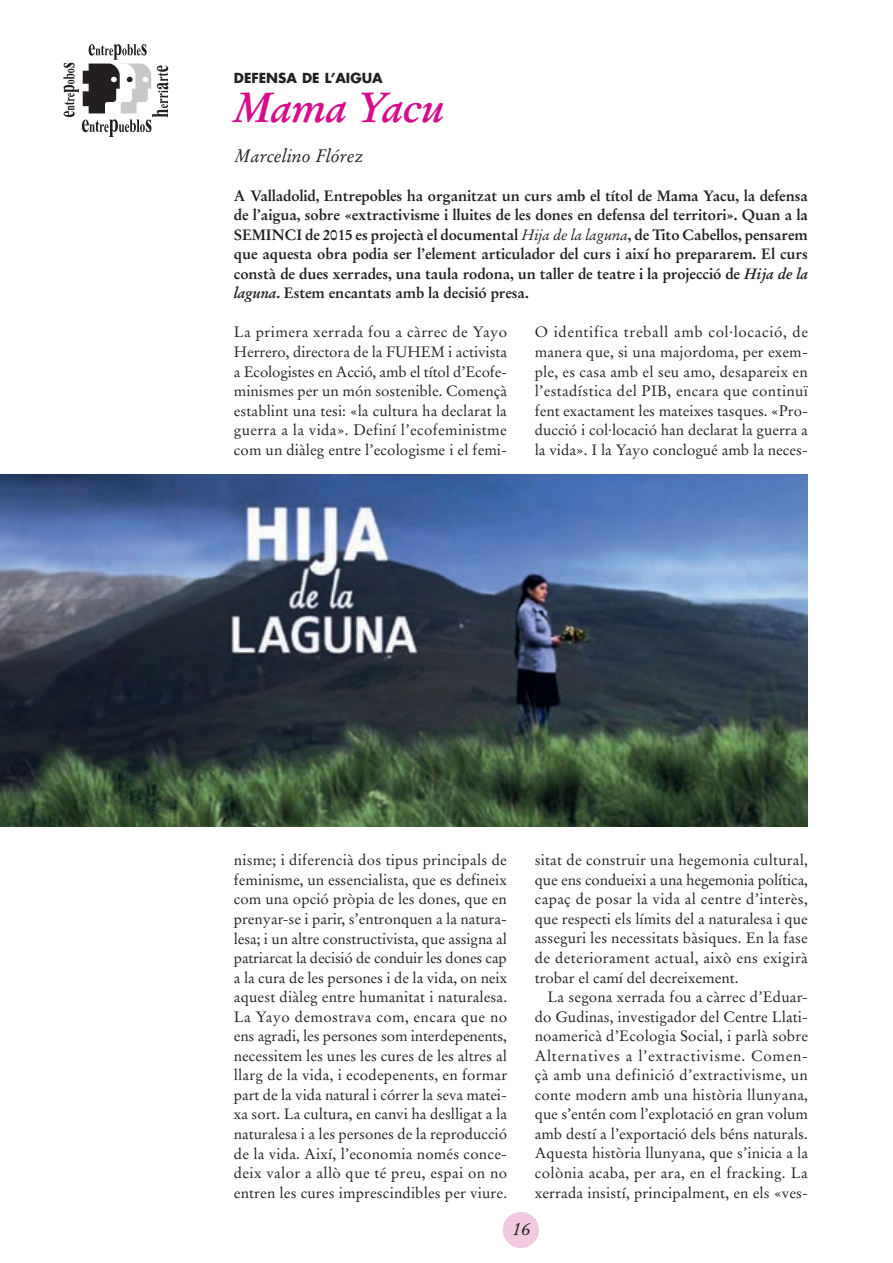
<style>
.page{position:relative;width:893px;height:1263px;background:#fff}
.page>*{position:absolute;margin:0;border:0;box-sizing:border-box;transform-origin:0 0}
.t1{font:italic 700 42px "Stempel Garamond";letter-spacing:-.01em;color:#d50d8c}
.t2{font:italic 18px "Stempel Garamond";color:#231f20}
.t3{font:15px/19.5px "Stempel Garamond";letter-spacing:.01em;color:#231f20;text-align:justify}
.t4{font:700 15px/19.5px "Stempel Garamond";letter-spacing:-.01em;color:#231f20;text-align:justify}
.t5{font:700 13.5px "Futura";color:#231f20}
.s1{font-weight:400;font-style:italic}
.s2{font-style:italic}
</style>
<div class="page">
<div style="left:503px;top:1212px;width:36px;height:36px;background:#f2c9de;border-radius:50%"></div>
<svg style="left:64px;top:44px;width:104px;height:93px"></svg>
<img style="left:0;top:474px;width:808px;height:352px">
<p class="t5" style="left:234px;top:69px;width:150px">DEFENSA DE L’AIGUA</p>
<h1 class="t1" style="left:234px;top:82px;width:212px">Mama Yacu</h1>
<p class="t2" style="left:234px;top:144px;width:131px">Marcelino Flórez</p>
<p class="t4" style="left:234px;top:186px;width:576px">A Valladolid, Entrepobles ha organitzat un curs amb el títol de Mama Yacu, la defensa de l’aigua, sobre «extractivisme i lluites de les dones en defensa del territori». Quan a la SEMINCI de 2015 es projectà el documental <span class="s1">Hija de la laguna</span>, de Tito Cabellos, pensarem que aquesta obra podia ser l’element articulador del curs i així ho prepararem. El curs constà de dues xerrades, una taula rodona, un taller de teatre i la projecció de <span class="s2">Hija de la laguna</span>. Estem encantats amb la decisió presa.</p>
<p class="t3" style="left:234px;top:323px;width:275px">La primera xerrada fou a càrrec de Yayo Herrero, directora de la FUHEM i activista a Ecologistes en Acció, amb el títol d’Ecofe&shy;minismes per un món sostenible. Començà establint una tesi: «la cultura ha declarat la guerra a la vida». Definí l’ecofeministme com un diàleg entre l’ecologisme i el femi-</p>
<p class="t3" style="left:535px;top:323px;width:275px">O identifica treball amb col·locació, de manera que, si una majordoma, per exem&shy;ple, es casa amb el seu amo, desapareix en l’estadística del PIB, encara que continuï fent exactament les mateixes tasques. «Pro&shy;ducció i col·locació han declarat la guerra a la vida». I la Yayo conclogué amb la neces-</p>
<p class="t3" style="left:234px;top:850px;width:275px">nisme; i diferencià dos tipus principals de feminisme, un essencialista, que es defineix com una opció pròpia de les dones, que en prenyar-se i parir, s’entronquen a la natura&shy;lesa; i un altre constructivista, que assigna al patriarcat la decisió de conduir les dones cap a la cura de les persones i de la vida, on neix aquest diàleg entre humanitat i naturalesa.<br>La Yayo demostrava com, encara que no ens agradi, les persones som interdepenents, necessitem les unes les cures de les altres al llarg de la vida, i ecodepenents, en formar part de la vida natural i córrer la seva matei&shy;xa sort. La cultura, en canvi ha deslligat a la naturalesa i a les persones de la reproducció de la vida. Així, l’economia només conce&shy;deix valor a allò que té preu, espai on no entren les cures imprescindibles per viure.</p>
<p class="t3" style="left:535px;top:850px;width:275px">sitat de construir una hegemonia cultural, que ens condueixi a una hegemonia política, capaç de posar la vida al centre d’interès, que respecti els límits del a naturalesa i que asseguri les necessitats bàsiques. En la fase de deteriorament actual, això ens exigirà trobar el camí del decreixement.</p>
<p class="t3" style="left:535px;top:987px;width:275px;text-indent:13px">La segona xerrada fou a càrrec d’Eduar&shy;do Gudinas, investigador del Centre Llati&shy;noamericà d’Ecologia Social, i parlà sobre Alternatives a l’extractivisme. Comen&shy;çà amb una definició d’extractivisme, un conte modern amb una història llunyana, que s’entén com l’explotació en gran volum amb destí a l’exportació dels béns naturals.<br>Aquesta història llunyana, que s’inicia a la colònia acaba, per ara, en el fracking. La xerrada insistí, principalment, en els «ves-</p>
<p class="t2" style="left:512px;top:1218px;width:19px">16</p>
</div>
